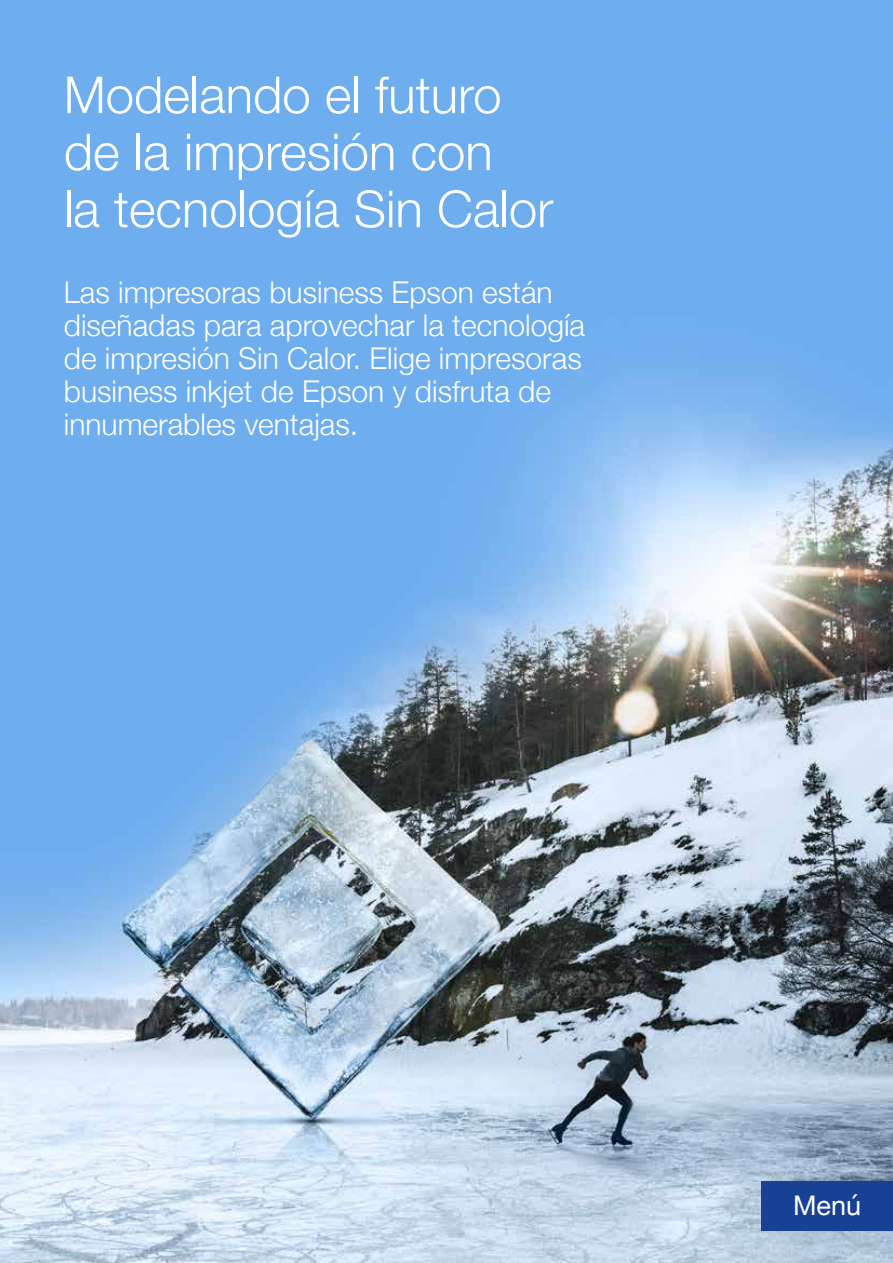
<style>
.page{position:relative;width:893px;height:1263px;background:#fff}
.page>*{position:absolute;margin:0;border:0;box-sizing:border-box;transform-origin:0 0}
.t1{font:300 51px/57px "Helvetica Neue";color:#fff}
.t2{font:300 30px/33px "Helvetica Neue";color:#fff}
.t3{font:27px "Helvetica Neue";color:#fff}
</style>
<div class="page">
<img style="left:0;top:0;width:893px;height:1263px">
<div style="left:761px;top:1181px;width:132px;height:50px;background:#164194"></div>
<h1 class="t1" style="left:64px;top:63px;width:491px">Modelando el futuro de la impresión con<br>la tecnología Sin Calor</h1>
<p class="t2" style="left:64px;top:273px;width:523px">Las impresoras business Epson están diseñadas para aprovechar la tecnología de impresión Sin Calor. Elige impresoras business inkjet de Epson y disfruta de innumerables ventajas.</p>
<p class="t3" style="left:793px;top:1186px;width:70px">Menú</p>
</div>
